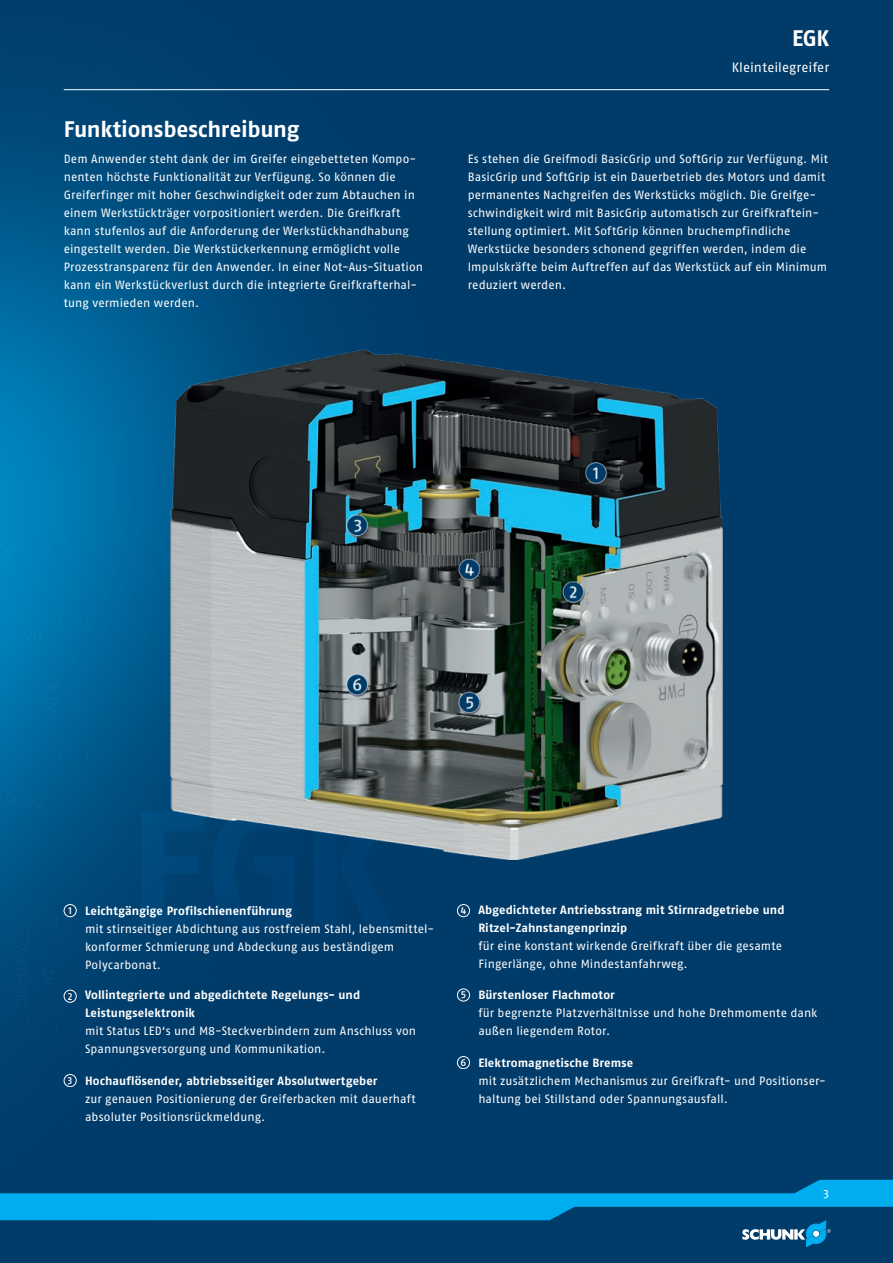
<style>
.page{position:relative;width:893px;height:1263px;background:#fff}
.page>*{position:absolute;margin:0;border:0;box-sizing:border-box;transform-origin:0 0}
.t1{font:700 165px "SCHUNK Fago Pro";color:#fff}
.t2{font:700 22.5px "SCHUNK Fago Pro";letter-spacing:-.015em;color:#fff}
.t3{font:13.5px "SCHUNK Fago Pro";color:#fff}
.t4{font:12px/18px "SCHUNK Fago Pro";letter-spacing:.01em;color:#fff}
.t5{font:700 12px/18px "SCHUNK Fago Pro";letter-spacing:.01em;color:#fff}
.s1{font-weight:500;font-size:10.2px}
.s2{font-weight:700}
</style>
<div class="page">
<div style="left:0;top:0;width:893px;height:1195px;background:#003b69"></div>
<img style="left:0;top:80px;width:493px;height:989px">
<div style="left:0;top:1202px;width:893px;height:61px;background:#003b69"></div>
<svg style="left:0;top:1180px;width:893px;height:67px"></svg>
<img style="left:0;top:506px;width:149px;height:581px">
<hr style="left:64px;top:89px;width:765px;height:1px;background:#fff">
<img style="left:171px;top:349px;width:551px;height:511px">
<div style="left:64px;top:904px;width:12px;height:13px;background:#003b69;border-radius:50%"></div>
<div style="left:64px;top:904px;width:13px;height:13px;border:1px solid #fff;border-radius:50%"></div>
<div style="left:64px;top:990px;width:12px;height:12px;background:#003b69;border-radius:50%"></div>
<div style="left:64px;top:990px;width:13px;height:12px;border:1px solid #fff;border-radius:50%"></div>
<div style="left:64px;top:1074px;width:12px;height:13px;background:#003b69;border-radius:50%"></div>
<div style="left:64px;top:1074px;width:13px;height:13px;border:1px solid #fff;border-radius:50%"></div>
<div style="left:457px;top:904px;width:13px;height:13px;background:#003b69;border-radius:50%"></div>
<div style="left:457px;top:904px;width:13px;height:13px;border:1px solid #fff;border-radius:50%"></div>
<div style="left:457px;top:989px;width:13px;height:12px;background:#003b69;border-radius:50%"></div>
<div style="left:457px;top:989px;width:13px;height:12px;border:1px solid #fff;border-radius:50%"></div>
<div style="left:457px;top:1056px;width:13px;height:13px;background:#003b69;border-radius:50%"></div>
<div style="left:457px;top:1056px;width:13px;height:13px;border:1px solid #fff;border-radius:50%"></div>
<h2 class="t2" style="left:792px;top:24px;width:39px">EGK</h2>
<p class="t3" style="left:732px;top:60px;width:99px">Kleinteilegreifer</p>
<h2 class="t2" style="left:64px;top:116px;width:237px">Funktionsbeschreibung</h2>
<p class="t4" style="left:64px;top:149px;width:361px">Dem Anwender steht dank der im Greifer eingebetteten Kompo&shy;nenten höchste Funktionalität zur Verfügung. So können die Greiferfinger mit hoher Geschwindigkeit oder zum Abtauchen in einem Werkstückträger vorpositioniert werden. Die Greifkraft kann stufenlos auf die Anforderung der Werkstückhandhabung eingestellt werden. Die Werkstückerkennung ermöglicht volle Prozesstransparenz für den Anwender. In einer Not-Aus-Situation kann ein Werkstückverlust durch die integrierte Greifkrafterhal&shy;tung vermieden werden.</p>
<p class="t4" style="left:468px;top:149px;width:362px">Es stehen die Greifmodi BasicGrip und SoftGrip zur Verfügung. Mit BasicGrip und SoftGrip ist ein Dauerbetrieb des Motors und damit permanentes Nachgreifen des Werkstücks möglich. Die Greifge&shy;schwindigkeit wird mit BasicGrip automatisch zur Greifkraftein&shy;stellung optimiert. Mit SoftGrip können bruchempfindliche Werkstücke besonders schonend gegriffen werden, indem die Impulskräfte beim Auftreffen auf das Werkstück auf ein Minimum reduziert werden.</p>
<h1 class="t1" style="left:128px;top:770px;width:268px">EGK</h1>
<p class="t4" style="left:85px;top:902px;width:351px;text-indent:-17px"><span class="s1">1</span> <span class="s2">Leichtgängige Profilschienenführung<br></span>mit stirnseitiger Abdichtung aus rostfreiem Stahl, lebensmittel&shy;konformer Schmierung und Abdeckung aus beständigem Polycarbonat.</p>
<p class="t5" style="left:85px;top:986px;width:277px;text-indent:-17px"><span class="s1">2</span> Vollintegrierte und abgedichtete Regelungs- und<br>Leistungselektronik</p>
<p class="t4" style="left:85px;top:1022px;width:333px">mit Status LED‘s und M8-Steckverbindern zum Anschluss von<br>Spannungsversorgung und Kommunikation.</p>
<p class="t4" style="left:85px;top:1072px;width:332px;text-indent:-17px"><span class="s1">3</span> <span class="s2">Hochauflösender, abtriebsseitiger Absolutwertgeber<br></span>zur genauen Positionierung der Greiferbacken mit dauerhaft absoluter Positionsrückmeldung.</p>
<p class="t5" style="left:478px;top:900px;width:308px;text-indent:-18px"><span class="s1">4</span> Abgedichteter Antriebsstrang mit Stirnradgetriebe und<br>Ritzel-Zahnstangenprinzip</p>
<p class="t4" style="left:478px;top:936px;width:305px">für eine konstant wirkende Greifkraft über die gesamte<br>Fingerlänge, ohne Mindestanfahrweg.</p>
<p class="t4" style="left:478px;top:986px;width:341px;text-indent:-18px"><span class="s1">5</span> <span class="s2">Bürstenloser Flachmotor<br></span>für begrenzte Platzverhältnisse und hohe Drehmomente dank außen liegendem Rotor.</p>
<p class="t4" style="left:478px;top:1054px;width:349px;text-indent:-18px"><span class="s1">6</span> <span class="s2">Elektromagnetische Bremse<br></span>mit zusätzlichem Mechanismus zur Greifkraft- und Positionser&shy;haltung bei Stillstand oder Spannungsausfall.</p>
<p class="t4" style="left:823px;top:1184px;width:7px">3</p>
</div>
